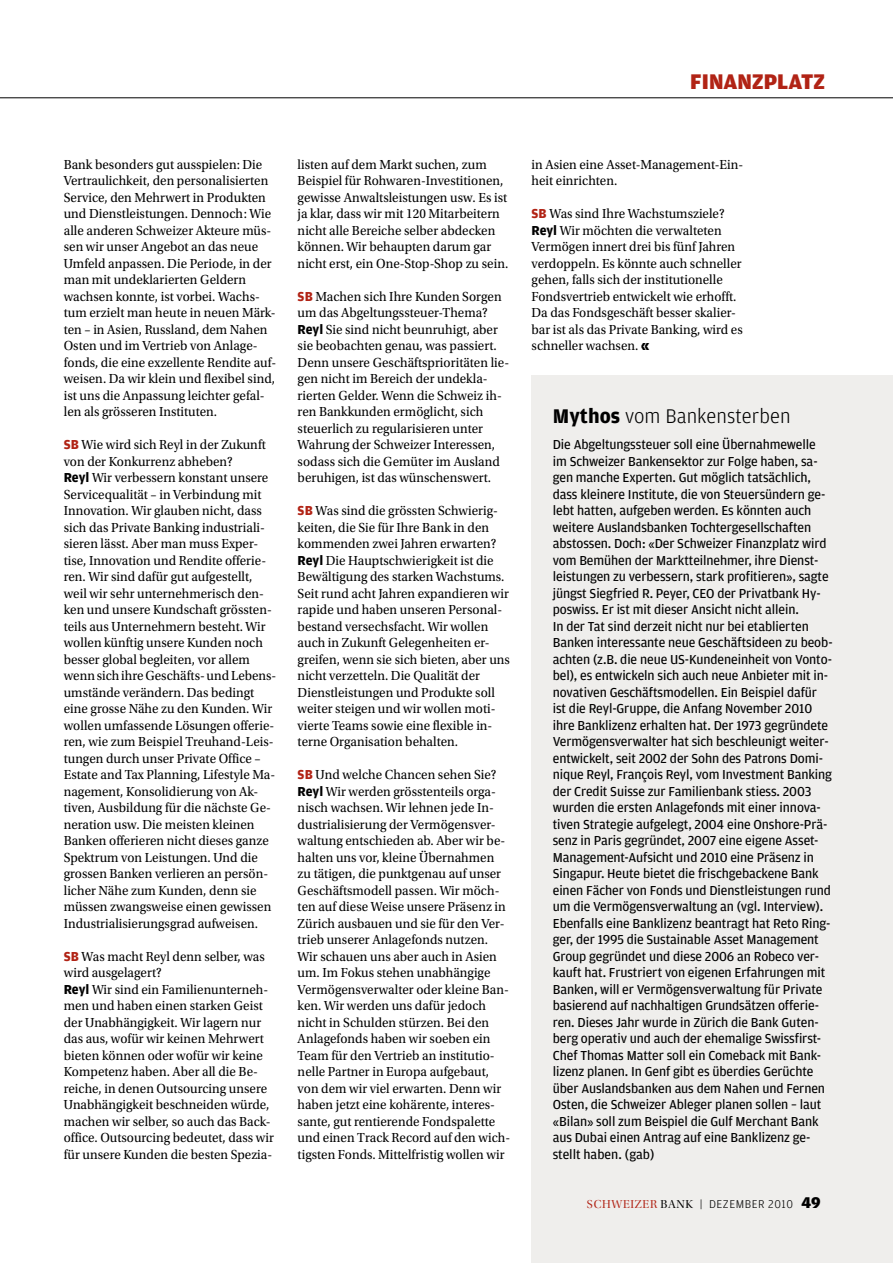
<style>
.page{position:relative;width:893px;height:1263px;background:#fff}
.page>*{position:absolute;margin:0;border:0;box-sizing:border-box;transform-origin:0 0}
.t1{font:900 22.5px "Amplitude";color:#b12315}
.t2{font:300 21px "Amplitude";color:#000}
.t3{font:13.8px/16.5px "Utopia Std";color:#000;scale:.95 1}
.t4{font:13.8px/16.5px "Amplitude";letter-spacing:-.01em;color:#000}
.t5{font:300 12px "Amplitude";letter-spacing:.04em;color:#000}
.s1{font-family:"Amplitude";font-weight:700;color:#b12315}
.s2{font-family:"Amplitude";font-weight:700}
.s3{font-family:"Amplitude";font-weight:900;font-size:16.5px}
.s4{font-weight:700}
.s5{font-family:"Utopia Std Disp";font-weight:400;color:#b12315}
.s6{font-family:"Utopia Std Disp";font-weight:400}
.s7{font-weight:900;font-size:16.5px}
</style>
<div class="page">
<div style="left:531px;top:375px;width:362px;height:888px;background:#efeeec"></div>
<hr style="left:0;top:97px;width:893px;height:1px;background:#000">
<h1 class="t1" style="left:690px;top:69px;width:136px">FINANZPLATZ</h1>
<p class="t3" style="left:64px;top:156px;width:225px">Bank besonders gut ausspielen: Die Vertraulichkeit, den personalisierten Service, den Mehrwert in Produkten und Dienstleistungen. Dennoch: Wie alle anderen Schweizer Akteure müs&shy;sen wir unser Angebot an das neue Umfeld anpassen. Die Periode, in der man mit undeklarierten Geldern wachsen konnte, ist vorbei. Wachs&shy;tum erzielt man heute in neuen Märk&shy;ten – in Asien, Russland, dem Nahen Osten und im Vertrieb von Anlage&shy;fonds, die eine exzellente Rendite auf&shy;weisen. Da wir klein und flexibel sind, ist uns die Anpassung leichter gefal&shy;len als grösseren Instituten.</p>
<p class="t3" style="left:64px;top:437px;width:224px"><span class="s1">SB</span> Wie wird sich Reyl in der Zukunft von der Konkurrenz abheben?<br><span class="s2">Reyl</span> Wir verbessern konstant unsere Servicequalität – in Verbindung mit Innovation. Wir glauben nicht, dass sich das Private Banking industriali&shy;sieren lässt. Aber man muss Exper&shy;tise, Innovation und Rendite offerie&shy;ren. Wir sind dafür gut aufgestellt, weil wir sehr unternehmerisch den&shy;ken und unsere Kundschaft grössten&shy;teils aus Unternehmern besteht. Wir wollen künftig unsere Kunden noch besser global begleiten, vor allem wenn sich ihre Geschäfts- und Lebens&shy;umstände verändern. Das bedingt eine grosse Nähe zu den Kunden. Wir wollen umfassende Lösungen offerie&shy;ren, wie zum Beispiel Treuhand-Leis&shy;tungen durch unser Private Office – Estate and Tax Planning, Lifestyle Ma&shy;nagement, Konsolidierung von Ak&shy;tiven, Ausbildung für die nächste Ge&shy;neration usw. Die meisten kleinen Banken offerieren nicht dieses ganze Spektrum von Leistungen. Und die grossen Banken verlieren an persön&shy;licher Nähe zum Kunden, denn sie müssen zwangsweise einen gewissen Industrialisierungsgrad aufweisen.</p>
<p class="t3" style="left:64px;top:948px;width:223px"><span class="s1">SB</span> Was macht Reyl denn selber, was wird ausgelagert?<br><span class="s2">Reyl</span> Wir sind ein Familienunterneh&shy;men und haben einen starken Geist der Unabhängigkeit. Wir lagern nur das aus, wofür wir keinen Mehrwert bieten können oder wofür wir keine Kompetenz haben. Aber all die Be&shy;reiche, in denen Outsourcing unsere Unabhängigkeit beschneiden würde, machen wir selber, so auch das Back&shy;office. Outsourcing bedeutet, dass wir für unsere Kunden die besten Spezia-</p>
<p class="t3" style="left:298px;top:156px;width:223px">listen auf dem Markt suchen, zum Beispiel für Rohwaren-Investitionen, gewisse Anwaltsleistungen usw. Es ist ja klar, dass wir mit 120 Mitarbeitern nicht alle Bereiche selber abdecken können. Wir behaupten darum gar nicht erst, ein One-Stop-Shop zu sein.</p>
<p class="t3" style="left:298px;top:288px;width:224px"><span class="s1">SB</span> Machen sich Ihre Kunden Sorgen um das Abgeltungssteuer-Thema?<br><span class="s2">Reyl</span> Sie sind nicht beunruhigt, aber sie beobachten genau, was passiert.<br>Denn unsere Geschäftsprioritäten lie&shy;gen nicht im Bereich der undekla&shy;rierten Gelder. Wenn die Schweiz ih&shy;ren Bankkunden ermöglicht, sich steuerlich zu regularisieren unter Wahrung der Schweizer Interessen, sodass sich die Gemüter im Ausland beruhigen, ist das wünschenswert.</p>
<p class="t3" style="left:298px;top:503px;width:225px"><span class="s1">SB</span> Was sind die grössten Schwierig&shy;keiten, die Sie für Ihre Bank in den kommenden zwei Jahren erwarten?<br><span class="s2">Reyl</span> Die Hauptschwierigkeit ist die Bewältigung des starken Wachstums.<br>Seit rund acht Jahren expandieren wir rapide und haben unseren Personal&shy;bestand versechsfacht. Wir wollen auch in Zukunft Gelegenheiten er&shy;greifen, wenn sie sich bieten, aber uns nicht verzetteln. Die Qualität der Dienstleistungen und Produkte soll weiter steigen und wir wollen moti&shy;vierte Teams sowie eine flexible in&shy;terne Organisation behalten.</p>
<p class="t3" style="left:298px;top:767px;width:225px"><span class="s1">SB</span> Und welche Chancen sehen Sie?<br><span class="s2">Reyl</span> Wir werden grösstenteils orga&shy;nisch wachsen. Wir lehnen jede In&shy;dustrialisierung der Vermögensver&shy;waltung entschieden ab. Aber wir be&shy;halten uns vor, kleine Übernahmen zu tätigen, die punktgenau auf unser Geschäftsmodell passen. Wir möch&shy;ten auf diese Weise unsere Präsenz in Zürich ausbauen und sie für den Ver&shy;trieb unserer Anlagefonds nutzen.<br>Wir schauen uns aber auch in Asien um. Im Fokus stehen unabhängige Vermögensverwalter oder kleine Ban&shy;ken. Wir werden uns dafür jedoch nicht in Schulden stürzen. Bei den Anlagefonds haben wir soeben ein Team für den Vertrieb an institutio&shy;nelle Partner in Europa aufgebaut, von dem wir viel erwarten. Denn wir haben jetzt eine kohärente, interes&shy;sante, gut rentierende Fondspalette und einen Track Record auf den wich&shy;tigsten Fonds. Mittelfristig wollen wir</p>
<p class="t3" style="left:531px;top:156px;width:224px">in Asien eine Asset-Management-Ein&shy;heit einrichten.</p>
<p class="t3" style="left:531px;top:206px;width:224px"><span class="s1">SB</span> Was sind Ihre Wachstumsziele?<br><span class="s2">Reyl</span> Wir möchten die verwalteten Vermögen innert drei bis fünf Jahren verdoppeln. Es könnte auch schneller gehen, falls sich der institutionelle Fondsvertrieb entwickelt wie erhofft.<br>Da das Fondsgeschäft besser skalier&shy;bar ist als das Private Banking, wird es schneller wachsen. <span class="s3">«</span></p>
<h2 class="t2" style="left:553px;top:404px;width:239px"><span class="s4">Mythos</span> vom Bankensterben</h2>
<p class="t4" style="left:553px;top:436px;width:281px">Die Abgeltungssteuer soll eine Übernahmewelle im Schweizer Bankensektor zur Folge haben, sa&shy;gen manche Experten. Gut möglich tatsächlich, dass kleinere Institute, die von Steuersündern ge&shy;lebt hatten, aufgeben werden. Es könnten auch weitere Auslandsbanken Tochtergesellschaften abstossen. Doch: «Der Schweizer Finanzplatz wird vom Bemühen der Marktteilnehmer, ihre Dienst&shy;leistungen zu verbessern, stark profitieren», sagte jüngst Siegfried R. Peyer, CEO der Privatbank Hy&shy;poswiss. Er ist mit dieser Ansicht nicht allein.<br>In der Tat sind derzeit nicht nur bei etablierten Banken interessante neue Geschäftsideen zu beob&shy;achten (z.B. die neue US-Kundeneinheit von Vonto&shy;bel), es entwickeln sich auch neue Anbieter mit in&shy;novativen Geschäftsmodellen. Ein Beispiel dafür ist die Reyl-Gruppe, die Anfang November 2010 ihre Banklizenz erhalten hat. Der 1973 gegründete Vermögensverwalter hat sich beschleunigt weiter&shy;entwickelt, seit 2002 der Sohn des Patrons Domi&shy;nique Reyl, François Reyl, vom Investment Banking der Credit Suisse zur Familienbank stiess. 2003 wurden die ersten Anlagefonds mit einer innova&shy;tiven Strategie aufgelegt, 2004 eine Onshore-Prä&shy;senz in Paris gegründet, 2007 eine eigene Asset-Management-Aufsicht und 2010 eine Präsenz in Singapur. Heute bietet die frischgebackene Bank einen Fächer von Fonds und Dienstleistungen rund um die Vermögensverwaltung an (vgl. Interview).<br>Ebenfalls eine Banklizenz beantragt hat Reto Ring&shy;ger, der 1995 die Sustainable Asset Management Group gegründet und diese 2006 an Robeco ver&shy;kauft hat. Frustriert von eigenen Erfahrungen mit Banken, will er Vermögensverwaltung für Private basierend auf nachhaltigen Grundsätzen offerie&shy;ren. Dieses Jahr wurde in Zürich die Bank Guten&shy;berg operativ und auch der ehemalige Swissfirst-Chef Thomas Matter soll ein Comeback mit Bank&shy;lizenz planen. In Genf gibt es überdies Gerüchte über Auslandsbanken aus dem Nahen und Fernen Osten, die Schweizer Ableger planen sollen – laut «Bilan» soll zum Beispiel die Gulf Merchant Bank aus Dubai einen Antrag auf eine Banklizenz ge&shy;stellt haben. (gab)</p>
<p class="t5" style="left:587px;top:1197px;width:235px"><span class="s5">SCHWEIZER</span> <span class="s6">BANK</span> | Dezember 2010 <span class="s7">49</span></p>
</div>
